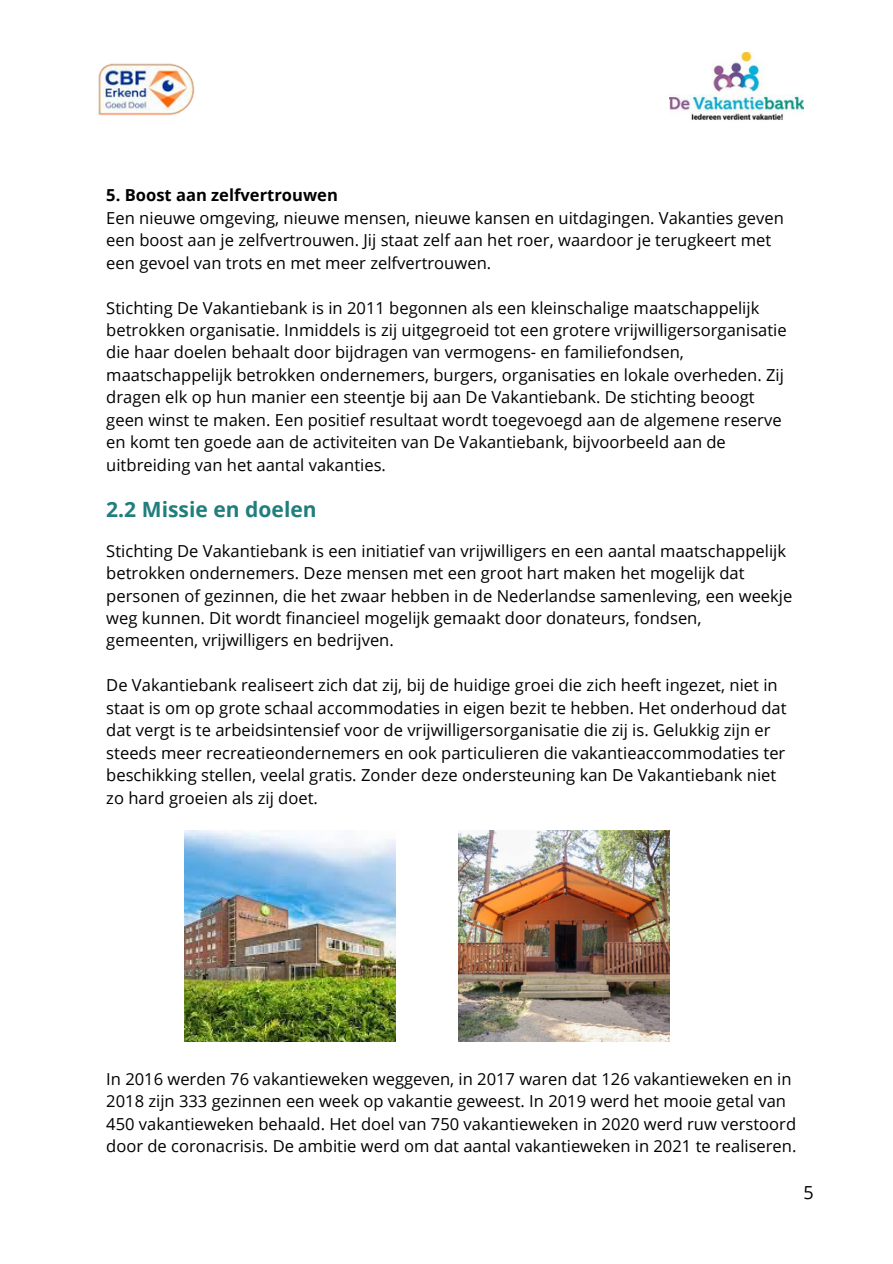
<style>
.page{position:relative;width:893px;height:1264px;background:#fff}
.page>*{position:absolute;margin:0;border:0;box-sizing:border-box;transform-origin:0 0}
.t1{font:700 21px "Open Sans";color:#207e7c}
.t2{font:18px "Open Sans";color:#000}
.t3{font:16.5px/22.5px "Open Sans";color:#000}
.t4{font:700 16.5px "Open Sans";color:#000}
</style>
<div class="page">
<img style="left:98px;top:63px;width:97px;height:53px">
<img style="left:669px;top:53px;width:134px;height:67px">
<img style="left:184px;top:830px;width:211px;height:211px">
<img style="left:458px;top:830px;width:211px;height:211px">
<p class="t4" style="left:106px;top:183px;width:233px">5. Boost aan zelfvertrouwen</p>
<p class="t3" style="left:106px;top:206px;width:679px">Een nieuwe omgeving, nieuwe mensen, nieuwe kansen en uitdagingen. Vakanties geven een boost aan je zelfvertrouwen. Jij staat zelf aan het roer, waardoor je terugkeert met een gevoel van trots en met meer zelfvertrouwen.</p>
<p class="t3" style="left:106px;top:296px;width:682px">Stichting De Vakantiebank is in 2011 begonnen als een kleinschalige maatschappelijk betrokken organisatie. Inmiddels is zij uitgegroeid tot een grotere vrijwilligersorganisatie die haar doelen behaalt door bijdragen van vermogens- en familiefondsen, maatschappelijk betrokken ondernemers, burgers, organisaties en lokale overheden. Zij dragen elk op hun manier een steentje bij aan De Vakantiebank. De stichting beoogt geen winst te maken. Een positief resultaat wordt toegevoegd aan de algemene reserve en komt ten goede aan de activiteiten van De Vakantiebank, bijvoorbeeld aan de uitbreiding van het aantal vakanties.</p>
<p class="t1" style="left:106px;top:494px;width:212px">2.2 Missie en doelen</p>
<p class="t3" style="left:106px;top:539px;width:687px">Stichting De Vakantiebank is een initiatief van vrijwilligers en een aantal maatschappelijk betrokken ondernemers. Deze mensen met een groot hart maken het mogelijk dat personen of gezinnen, die het zwaar hebben in de Nederlandse samenleving, een weekje weg kunnen. Dit wordt financieel mogelijk gemaakt door donateurs, fondsen, gemeenten, vrijwilligers en bedrijven.</p>
<p class="t3" style="left:106px;top:673px;width:681px">De Vakantiebank realiseert zich dat zij, bij de huidige groei die zich heeft ingezet, niet in staat is om op grote schaal accommodaties in eigen bezit te hebben. Het onderhoud dat dat vergt is te arbeidsintensief voor de vrijwilligersorganisatie die zij is. Gelukkig zijn er steeds meer recreatieondernemers en ook particulieren die vakantieaccommodaties ter beschikking stellen, veelal gratis. Zonder deze ondersteuning kan De Vakantiebank niet zo hard groeien als zij doet.</p>
<p class="t3" style="left:106px;top:1066px;width:691px">In 2016 werden 76 vakantieweken weggeven, in 2017 waren dat 126 vakantieweken en in 2018 zijn 333 gezinnen een week op vakantie geweest. In 2019 werd het mooie getal van 450 vakantieweken behaald. Het doel van 750 vakantieweken in 2020 werd ruw verstoord door de coronacrisis. De ambitie werd om dat aantal vakantieweken in 2021 te realiseren.</p>
<p class="t2" style="left:803px;top:1179px;width:12px">5</p>
</div>
